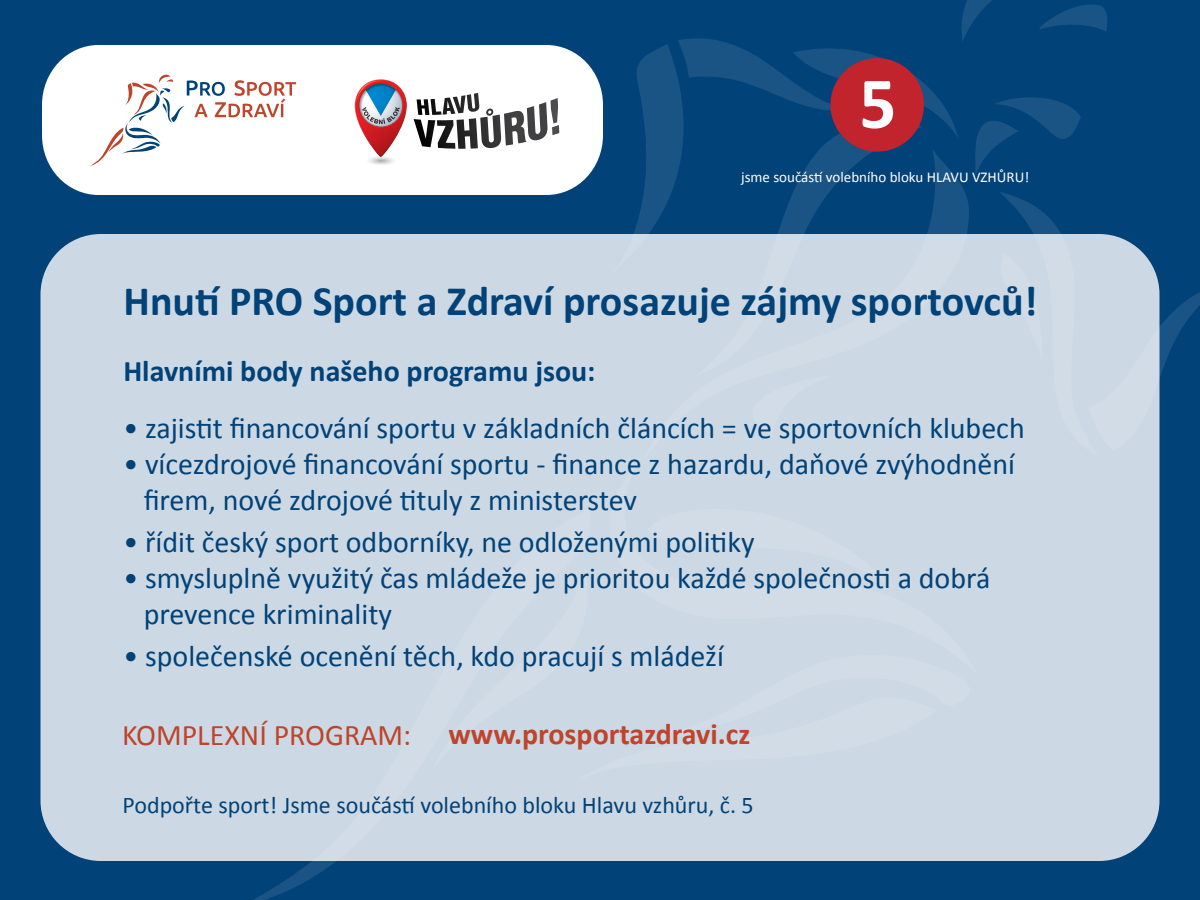
<style>
.page{position:relative;width:1200px;height:900px;background:#014278}
.page>*{position:absolute;margin:0;border:0;box-sizing:border-box;transform-origin:0 0}
.t1{font:700 73.8px "Calibri";color:#fff}
.t2{font:700 42px "Calibri";color:#014278}
.t3{font:30px/36px "Calibri";color:#014278}
.t4{font:700 30px "Calibri";color:#014278}
.t5{font:700 30px "Calibri";color:#be442b}
.t6{font:30px "Calibri";color:#be442b}
.t7{font:24px "Calibri";color:#014278}
.t8{font:15px "Calibri";color:#fff}
</style>
<div class="page">
<svg style="left:253px;top:861px;width:83px;height:39px"></svg>
<svg style="left:634px;top:0;width:566px;height:376px"></svg>
<svg style="left:695px;top:109px;width:227px;height:125px"></svg>
<div style="left:40px;top:234px;width:1120px;height:627px;background:#ccd9e4;border-radius:60px"></div>
<div style="left:42px;top:45px;width:561px;height:150px;background:#fff;border-radius:58px"></div>
<svg style="left:90px;top:75px;width:206px;height:91px"></svg>
<svg style="left:355px;top:79px;width:52px;height:86px"></svg>
<svg style="left:414px;top:93px;width:145px;height:56px"></svg>
<div style="left:830px;top:58px;width:94px;height:94px;background:#c1242c;border-radius:50%"></div>
<h1 class="t1" style="left:859px;top:56px;width:39px">5</h1>
<p class="t8" style="left:741px;top:167px;width:290px">jsme součástí volebního bloku HLAVU VZHŮRU!</p>
<h2 class="t2" style="left:124px;top:274px;width:915px">Hnutí PRO Sport a Zdraví prosazuje zájmy sportovců!</h2>
<p class="t4" style="left:123px;top:352px;width:474px">Hlavními body našeho programu jsou:</p>
<p class="t3" style="left:123px;top:411px;width:903px">• zajistit financování sportu v základních článcích = ve sportovních klubech</p>
<p class="t3" style="left:144px;top:447px;width:873px;text-indent:-20px">• vícezdrojové financování sportu - finance z hazardu, daňové zvýhodnění firem, nové zdrojové tituly z ministerstev</p>
<p class="t3" style="left:123px;top:525px;width:633px">• řídit český sport odborníky, ne odloženými politiky</p>
<p class="t3" style="left:144px;top:561px;width:848px;text-indent:-20px">• smysluplně využitý čas mládeže je prioritou každé společnosti a dobrá prevence kriminality</p>
<p class="t3" style="left:123px;top:639px;width:602px">• společenské ocenění těch, kdo pracují s mládeží</p>
<p class="t6" style="left:122px;top:716px;width:291px">KOMPLEXNÍ PROGRAM:</p>
<p class="t5" style="left:448px;top:715px;width:303px">www.prosportazdravi.cz</p>
<p class="t7" style="left:123px;top:790px;width:633px">Podpořte sport! Jsme součástí volebního bloku Hlavu vzhůru, č. 5</p>
</div>
